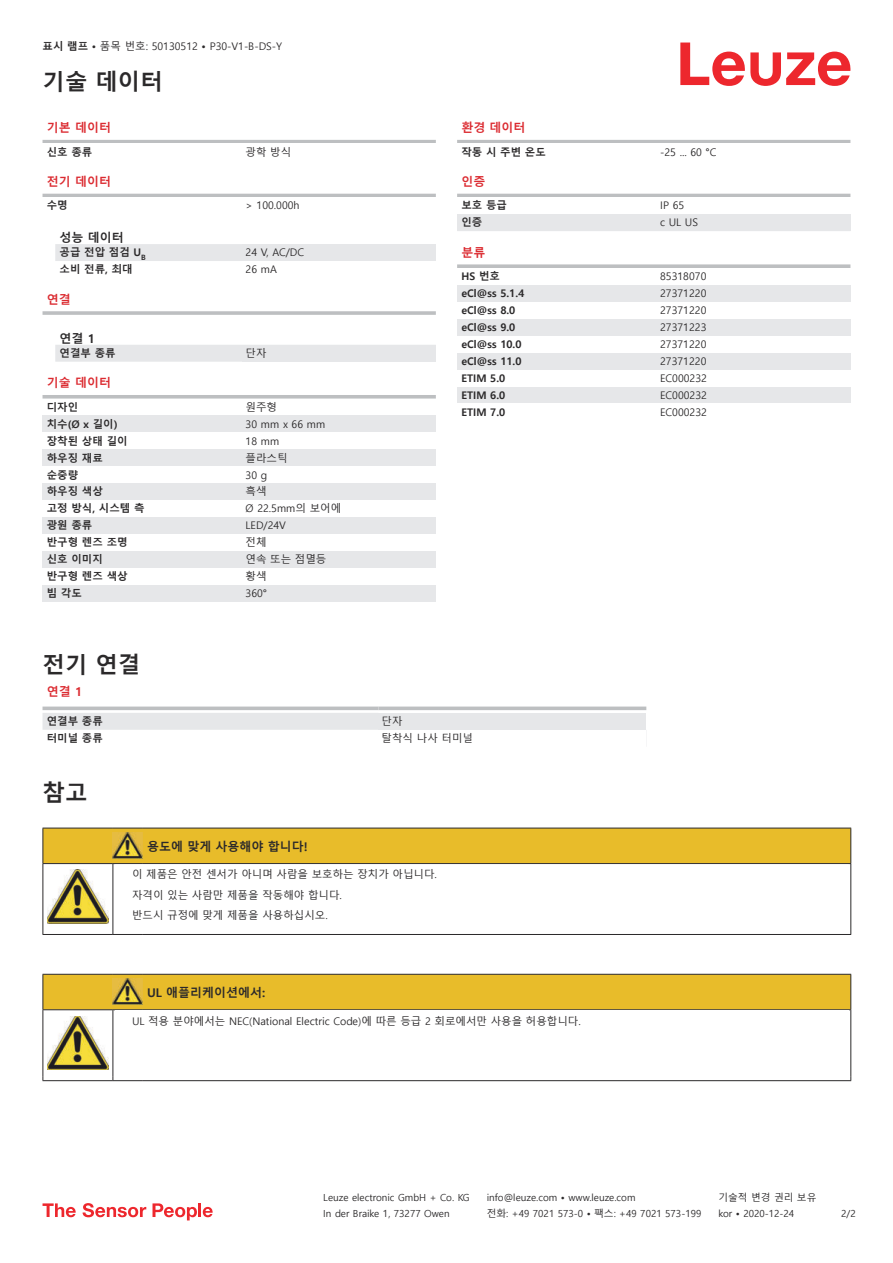
<style>
.page{position:relative;width:893px;height:1263px;background:#fff}
.page>*{position:absolute;margin:0;border:0;box-sizing:border-box;transform-origin:0 0}
.t1{font:700 22.5px "Malgun Gothic";color:#2b292a}
.t2{font:700 12px "Malgun Gothic";color:#2b292a}
.t3{font:700 12px "Malgun Gothic";color:#db2a30}
.t4{font:10.5px/20.2px "Malgun Gothic";color:#2b292a}
.t5{font:700 10.5px "Malgun Gothic";color:#2b292a}
.t6{font:9.75px "Malgun Gothic";color:#2b292a}
.s1{font-weight:700}
</style>
<div class="page">
<svg style="left:680px;top:43px;width:170px;height:43px"></svg>
<svg style="left:55px;top:244px;width:187px;height:118px"></svg>
<hr style="left:43px;top:140px;width:393px;height:3px;background:#bdbfc1">
<hr style="left:43px;top:194px;width:393px;height:3px;background:#bdbfc1">
<div style="left:242px;top:244px;width:194px;height:17px;background:#e6e7e9"></div>
<div style="left:43px;top:295px;width:393px;height:18px;background:#fff"></div>
<hr style="left:43px;top:311px;width:393px;height:4px;background:#c6c8c9">
<div style="left:242px;top:345px;width:194px;height:17px;background:#e6e7e9"></div>
<svg style="left:43px;top:395px;width:393px;height:4px;background:#c4c6c7"></svg>
<div style="left:43px;top:415px;width:199px;height:17px;background:#e6e7e9"></div>
<div style="left:242px;top:415px;width:194px;height:17px;background:#e6e7e9"></div>
<div style="left:43px;top:449px;width:199px;height:17px;background:#e6e7e9"></div>
<div style="left:242px;top:449px;width:194px;height:17px;background:#e6e7e9"></div>
<div style="left:43px;top:483px;width:199px;height:17px;background:#e6e7e9"></div>
<div style="left:242px;top:483px;width:194px;height:17px;background:#e6e7e9"></div>
<div style="left:43px;top:517px;width:199px;height:17px;background:#e6e7e9"></div>
<div style="left:242px;top:517px;width:194px;height:17px;background:#e6e7e9"></div>
<div style="left:43px;top:551px;width:199px;height:17px;background:#e6e7e9"></div>
<div style="left:242px;top:551px;width:194px;height:17px;background:#e6e7e9"></div>
<div style="left:43px;top:585px;width:199px;height:17px;background:#e6e7e9"></div>
<div style="left:242px;top:585px;width:194px;height:17px;background:#e6e7e9"></div>
<div style="left:43px;top:713px;width:335px;height:17px;background:#e6e7e9"></div>
<svg style="left:43px;top:706px;width:335px;height:4px"></svg>
<svg style="left:378px;top:706px;width:268px;height:4px"></svg>
<div style="left:378px;top:713px;width:268px;height:17px;background:#e6e7e9"></div>
<hr style="left:457px;top:140px;width:393px;height:3px;background:#bdbfc1">
<hr style="left:457px;top:194px;width:393px;height:3px;background:#bdbfc1">
<div style="left:457px;top:214px;width:200px;height:17px;background:#e6e7e9"></div>
<div style="left:657px;top:214px;width:193px;height:17px;background:#e6e7e9"></div>
<svg style="left:457px;top:264px;width:393px;height:4px;background:#c4c5c7"></svg>
<div style="left:457px;top:285px;width:200px;height:17px;background:#e6e7e9"></div>
<div style="left:657px;top:285px;width:193px;height:17px;background:#e6e7e9"></div>
<div style="left:457px;top:319px;width:200px;height:17px;background:#e6e7e9"></div>
<div style="left:657px;top:319px;width:193px;height:17px;background:#e6e7e9"></div>
<div style="left:457px;top:353px;width:200px;height:17px;background:#e6e7e9"></div>
<div style="left:657px;top:353px;width:193px;height:17px;background:#e6e7e9"></div>
<div style="left:457px;top:386px;width:200px;height:17px;background:#e6e7e9"></div>
<div style="left:657px;top:386px;width:193px;height:17px;background:#e6e7e9"></div>
<svg style="left:43px;top:1203px;width:33px;height:14px"></svg>
<svg style="left:83px;top:1203px;width:63px;height:14px"></svg>
<svg style="left:153px;top:1203px;width:44px;height:17px"></svg>
<hr style="left:198px;top:1203px;width:3px;height:14px;background:#ed272d">
<svg style="left:203px;top:1207px;width:10px;height:10px"></svg>
<hr style="left:43px;top:934px;width:70px;height:1px;background:#2b292a">
<hr style="left:113px;top:934px;width:30px;height:1px;background:#2b292a">
<hr style="left:143px;top:934px;width:708px;height:1px;background:#2b292a">
<svg style="left:43px;top:828px;width:808px;height:106px"></svg>
<div style="left:44px;top:975px;width:806px;height:34px;background:#e8bc2a"></div>
<hr style="left:43px;top:974px;width:70px;height:1px;background:#2b292a">
<hr style="left:43px;top:975px;width:1px;height:34px;background:#2b292a">
<hr style="left:43px;top:1009px;width:70px;height:1px;background:#2b292a">
<hr style="left:113px;top:974px;width:30px;height:1px;background:#2b292a">
<hr style="left:113px;top:1009px;width:30px;height:1px;background:#2b292a">
<hr style="left:143px;top:974px;width:708px;height:1px;background:#2b292a">
<hr style="left:850px;top:975px;width:1px;height:34px;background:#2b292a">
<hr style="left:143px;top:1009px;width:708px;height:1px;background:#2b292a">
<hr style="left:43px;top:1010px;width:1px;height:66px;background:#2b292a">
<hr style="left:113px;top:1010px;width:1px;height:66px;background:#2b292a">
<hr style="left:850px;top:1010px;width:1px;height:66px;background:#2b292a">
<hr style="left:43px;top:1080px;width:70px;height:1px;background:#2b292a">
<hr style="left:113px;top:1080px;width:30px;height:1px;background:#2b292a">
<hr style="left:143px;top:1080px;width:708px;height:1px;background:#2b292a">
<img style="left:113px;top:978px;width:30px;height:27px">
<img style="left:47px;top:1016px;width:61px;height:54px">
<p class="t4" style="left:43px;top:37px;width:241px"><span class="s1">표시 램프 •</span> 품목 번호: 50130512 <span class="s1">•</span> P30-V1-B-DS-Y</p>
<h1 class="t1" style="left:43px;top:69px;width:122px">기술 데이터</h1>
<p class="t3" style="left:47px;top:121px;width:66px">기본 데이터</p>
<p class="t5" style="left:47px;top:146px;width:47px">신호 종류</p>
<p class="t4" style="left:246px;top:142px;width:47px">광학 방식</p>
<p class="t3" style="left:47px;top:175px;width:66px">전기 데이터</p>
<p class="t5" style="left:47px;top:199px;width:22px">수명</p>
<p class="t4" style="left:246px;top:196px;width:56px">&gt; 100.000h</p>
<p class="t2" style="left:60px;top:230px;width:66px">성능 데이터</p>
<p class="t5" style="left:60px;top:246px;width:88px">공급 전압 점검 U<sub>B</sub></p>
<p class="t4" style="left:246px;top:243px;width:60px">24 V, AC/DC</p>
<p class="t5" style="left:60px;top:263px;width:75px">소비 전류, 최대</p>
<p class="t4" style="left:246px;top:260px;width:33px">26 mA</p>
<p class="t3" style="left:47px;top:292px;width:25px">연결</p>
<p class="t2" style="left:60px;top:331px;width:37px">연결 1</p>
<p class="t5" style="left:60px;top:347px;width:58px">연결부 종류</p>
<p class="t4" style="left:246px;top:343px;width:22px">단자</p>
<p class="t3" style="left:47px;top:376px;width:66px">기술 데이터</p>
<p class="t5" style="left:47px;top:401px;width:33px">디자인</p>
<p class="t4" style="left:246px;top:397px;width:33px">원주형</p>
<p class="t5" style="left:47px;top:418px;width:72px">치수(Ø x 길이)</p>
<p class="t4" style="left:246px;top:414px;width:81px">30 mm x 66 mm</p>
<p class="t5" style="left:47px;top:435px;width:82px">장착된 상태 길이</p>
<p class="t4" style="left:246px;top:431px;width:35px">18 mm</p>
<p class="t5" style="left:47px;top:451px;width:58px">하우징 재료</p>
<p class="t4" style="left:246px;top:448px;width:43px">플라스틱</p>
<p class="t5" style="left:47px;top:468px;width:33px">순중량</p>
<p class="t4" style="left:246px;top:465px;width:23px">30 g</p>
<p class="t5" style="left:47px;top:485px;width:58px">하우징 색상</p>
<p class="t4" style="left:246px;top:482px;width:22px">흑색</p>
<p class="t5" style="left:47px;top:502px;width:99px">고정 방식, 시스템 측</p>
<p class="t4" style="left:246px;top:499px;width:97px">Ø 22.5mm의 보어에</p>
<p class="t5" style="left:47px;top:519px;width:47px">광원 종류</p>
<p class="t4" style="left:246px;top:516px;width:42px">LED/24V</p>
<p class="t5" style="left:47px;top:536px;width:82px">반구형 렌즈 조명</p>
<p class="t4" style="left:246px;top:532px;width:22px">전체</p>
<p class="t5" style="left:47px;top:553px;width:58px">신호 이미지</p>
<p class="t4" style="left:246px;top:549px;width:82px">연속 또는 점멸등</p>
<p class="t5" style="left:47px;top:570px;width:82px">반구형 렌즈 색상</p>
<p class="t4" style="left:246px;top:566px;width:22px">황색</p>
<p class="t5" style="left:47px;top:587px;width:37px">빔 각도</p>
<p class="t4" style="left:246px;top:583px;width:23px">360°</p>
<p class="t3" style="left:461px;top:121px;width:66px">환경 데이터</p>
<p class="t5" style="left:461px;top:146px;width:86px">작동 시 주변 온도</p>
<p class="t4" style="left:660px;top:142px;width:58px">-25 ... 60 °C</p>
<p class="t3" style="left:461px;top:175px;width:25px">인증</p>
<p class="t5" style="left:461px;top:199px;width:47px">보호 등급</p>
<p class="t4" style="left:660px;top:196px;width:26px">IP 65</p>
<p class="t5" style="left:461px;top:216px;width:22px">인증</p>
<p class="t4" style="left:660px;top:213px;width:39px">c UL US</p>
<p class="t3" style="left:461px;top:245px;width:25px">분류</p>
<p class="t5" style="left:461px;top:270px;width:40px">HS 번호</p>
<p class="t4" style="left:660px;top:266px;width:48px">85318070</p>
<p class="t5" style="left:461px;top:287px;width:64px">eCl@ss 5.1.4</p>
<p class="t4" style="left:660px;top:283px;width:48px">27371220</p>
<p class="t5" style="left:461px;top:304px;width:55px">eCl@ss 8.0</p>
<p class="t4" style="left:660px;top:300px;width:48px">27371220</p>
<p class="t5" style="left:461px;top:321px;width:55px">eCl@ss 9.0</p>
<p class="t4" style="left:660px;top:317px;width:48px">27371223</p>
<p class="t5" style="left:461px;top:338px;width:62px">eCl@ss 10.0</p>
<p class="t4" style="left:660px;top:334px;width:48px">27371220</p>
<p class="t5" style="left:461px;top:355px;width:62px">eCl@ss 11.0</p>
<p class="t4" style="left:660px;top:351px;width:48px">27371220</p>
<p class="t5" style="left:461px;top:372px;width:45px">ETIM 5.0</p>
<p class="t4" style="left:660px;top:368px;width:48px">EC000232</p>
<p class="t5" style="left:461px;top:389px;width:45px">ETIM 6.0</p>
<p class="t4" style="left:660px;top:385px;width:48px">EC000232</p>
<p class="t5" style="left:461px;top:406px;width:45px">ETIM 7.0</p>
<p class="t4" style="left:660px;top:402px;width:48px">EC000232</p>
<h1 class="t1" style="left:43px;top:652px;width:99px">전기 연결</h1>
<p class="t3" style="left:47px;top:684px;width:37px">연결 1</p>
<p class="t5" style="left:47px;top:715px;width:58px">연결부 종류</p>
<p class="t4" style="left:382px;top:711px;width:22px">단자</p>
<p class="t5" style="left:47px;top:732px;width:58px">터미널 종류</p>
<p class="t4" style="left:382px;top:728px;width:93px">탈착식 나사 터미널</p>
<h1 class="t1" style="left:43px;top:779px;width:46px">참고</h1>
<p class="t2" style="left:147px;top:839px;width:162px">용도에 맞게 사용해야 합니다!</p>
<p class="t4" style="left:132px;top:865px;width:306px">이 제품은 안전 센서가 아니며 사람을 보호하는 장치가 아닙니다. 자격이 있는 사람만 제품을 작동해야 합니다.<br>반드시 규정에 맞게 제품을 사용하십시오.</p>
<p class="t2" style="left:147px;top:986px;width:120px">UL 애플리케이션에서:</p>
<p class="t4" style="left:132px;top:1011px;width:450px">UL 적용 분야에서는 NEC(National Electric Code)에 따른 등급 2 회로에서만 사용을 허용합니다.</p>
<p class="t6" style="left:323px;top:1192px;width:148px">Leuze electronic GmbH + Co. KG</p>
<p class="t6" style="left:487px;top:1192px;width:150px">info@leuze.com • www.leuze.com</p>
<p class="t6" style="left:718px;top:1192px;width:100px">기술적 변경 권리 보유</p>
<p class="t6" style="left:323px;top:1208px;width:128px">In der Braike 1, 73277 Owen</p>
<p class="t6" style="left:487px;top:1208px;width:216px">전화: +49 7021 573-0 • 팩스: +49 7021 573-199</p>
<p class="t6" style="left:718px;top:1208px;width:77px">kor • 2020-12-24</p>
<p class="t6" style="left:841px;top:1208px;width:16px">2 /2</p>
</div>
